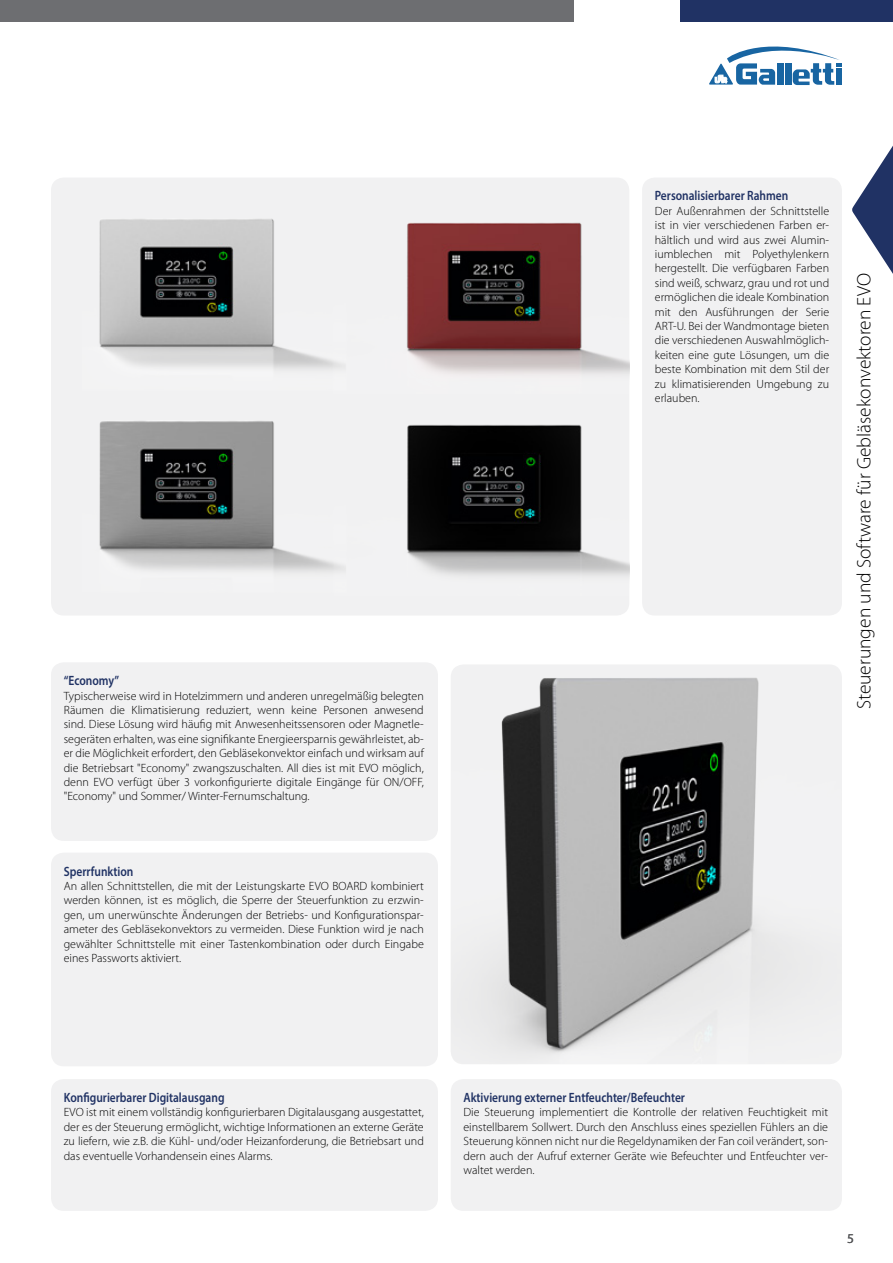
<style>
.page{position:relative;width:893px;height:1263px;background:#fff}
.page>*{position:absolute;margin:0;border:0;box-sizing:border-box;transform-origin:0 0}
.t1{font:300 19.5px "Myriad Pro";color:#000}
.t2{font:600 13.5px "Myriad Pro";color:#203264;scale:.85 1}
.t3{font:13.5px "Myriad Pro";color:#58595b}
.t4{font:300 12px/14.4px "Myriad Pro";color:#000;text-align:justify}
</style>
<div class="page">
<svg style="left:709px;top:46px;width:133px;height:39px"></svg>
<svg style="left:852px;top:146px;width:41px;height:128px"></svg>
<div style="left:0;top:0;width:574px;height:21px;background:#6d6e71"></div>
<div style="left:680px;top:0;width:213px;height:21px;background:#203264"></div>
<div style="left:451px;top:664px;width:391px;height:400px;background:#f1f1f2;border-radius:13px"></div>
<img style="left:451px;top:678px;width:390px;height:386px">
<div style="left:51px;top:178px;width:578px;height:437px;background:#f1f1f2;border-radius:13px"></div>
<img style="left:99px;top:219px;width:530px;height:357px">
<div style="left:451px;top:1079px;width:391px;height:132px;background:#f1f1f2;border-radius:13px"></div>
<div style="left:51px;top:662px;width:387px;height:179px;background:#f1f1f2;border-radius:13px"></div>
<div style="left:642px;top:178px;width:200px;height:437px;background:#f1f1f2;border-radius:13px"></div>
<div style="left:51px;top:853px;width:387px;height:213px;background:#f1f1f2;border-radius:13px"></div>
<div style="left:51px;top:1079px;width:387px;height:132px;background:#f1f1f2;border-radius:13px"></div>
<p class="t2" style="left:64px;top:672px;width:67px">“Economy”</p>
<p class="t4" style="left:64px;top:689px;width:362px">Typischerweise wird in Hotelzimmern und anderen unregelmäßig belegten Räumen die Klimatisierung reduziert, wenn keine Personen anwesend sind. Diese Lösung wird häufig mit Anwesenheitssensoren oder Magnetle&shy;segeräten erhalten, was eine signifikante Energieersparnis gewährleistet, ab&shy;er die Möglichkeit erfordert, den Gebläsekonvektor einfach und wirksam auf die Betriebsart "Economy" zwangszuschalten. All dies ist mit EVO möglich, denn EVO verfügt über 3 vorkonfigurierte digitale Eingänge für ON/OFF, "Economy" und Sommer/ Winter-Fernumschaltung.</p>
<p class="t2" style="left:64px;top:862px;width:83px">Sperrfunktion</p>
<p class="t4" style="left:64px;top:879px;width:362px">An allen Schnittstellen, die mit der Leistungskarte EVO BOARD kombiniert werden können, ist es möglich, die Sperre der Steuerfunktion zu erzwin&shy;gen, um unerwünschte Änderungen der Betriebs- und Konfigurationspar&shy;ameter des Gebläsekonvektors zu vermeiden. Diese Funktion wird je nach gewählter Schnittstelle mit einer Tastenkombination oder durch Eingabe eines Passworts aktiviert.</p>
<p class="t2" style="left:655px;top:187px;width:159px">Personalisierbarer Rahmen</p>
<p class="t4" style="left:655px;top:204px;width:176px">Der Außenrahmen der Schnittstelle ist in vier verschiedenen Farben er&shy;hältlich und wird aus zwei Alumin&shy;iumblechen mit Polyethylenkern hergestellt. Die verfügbaren Farben sind weiß, schwarz, grau und rot und ermöglichen die ideale Kombination mit den Ausführungen der Serie ART-U. Bei der Wandmontage bieten die verschiedenen Auswahlmöglich&shy;keiten eine gute Lösungen, um die beste Kombination mit dem Stil der zu klimatisierenden Umgebung zu erlauben.</p>
<h1 class="t1" style="left:853px;top:709px;width:438px;rotate:-90deg">Steuerungen und Software für Gebläsekonvektoren EVO</h1>
<p class="t2" style="left:64px;top:1089px;width:191px">Konfigurierbarer Digitalausgang</p>
<p class="t4" style="left:64px;top:1105px;width:362px">EVO ist mit einem vollständig konfigurierbaren Digitalausgang ausgestattet, der es der Steuerung ermöglicht, wichtige Informationen an externe Geräte zu liefern, wie z.B. die Kühl- und/oder Heizanforderung, die Betriebsart und das eventuelle Vorhandensein eines Alarms.</p>
<p class="t2" style="left:463px;top:1089px;width:262px">Aktivierung externer Entfeuchter/Befeuchter</p>
<p class="t4" style="left:463px;top:1105px;width:366px">Die Steuerung implementiert die Kontrolle der relativen Feuchtigkeit mit einstellbarem Sollwert. Durch den Anschluss eines speziellen Fühlers an die Steuerung können nicht nur die Regeldynamiken der Fan coil verändert, son&shy;dern auch der Aufruf externer Geräte wie Befeuchter und Entfeuchter ver&shy;waltet werden.</p>
<p class="t3" style="left:847px;top:1230px;width:8px">5</p>
</div>
